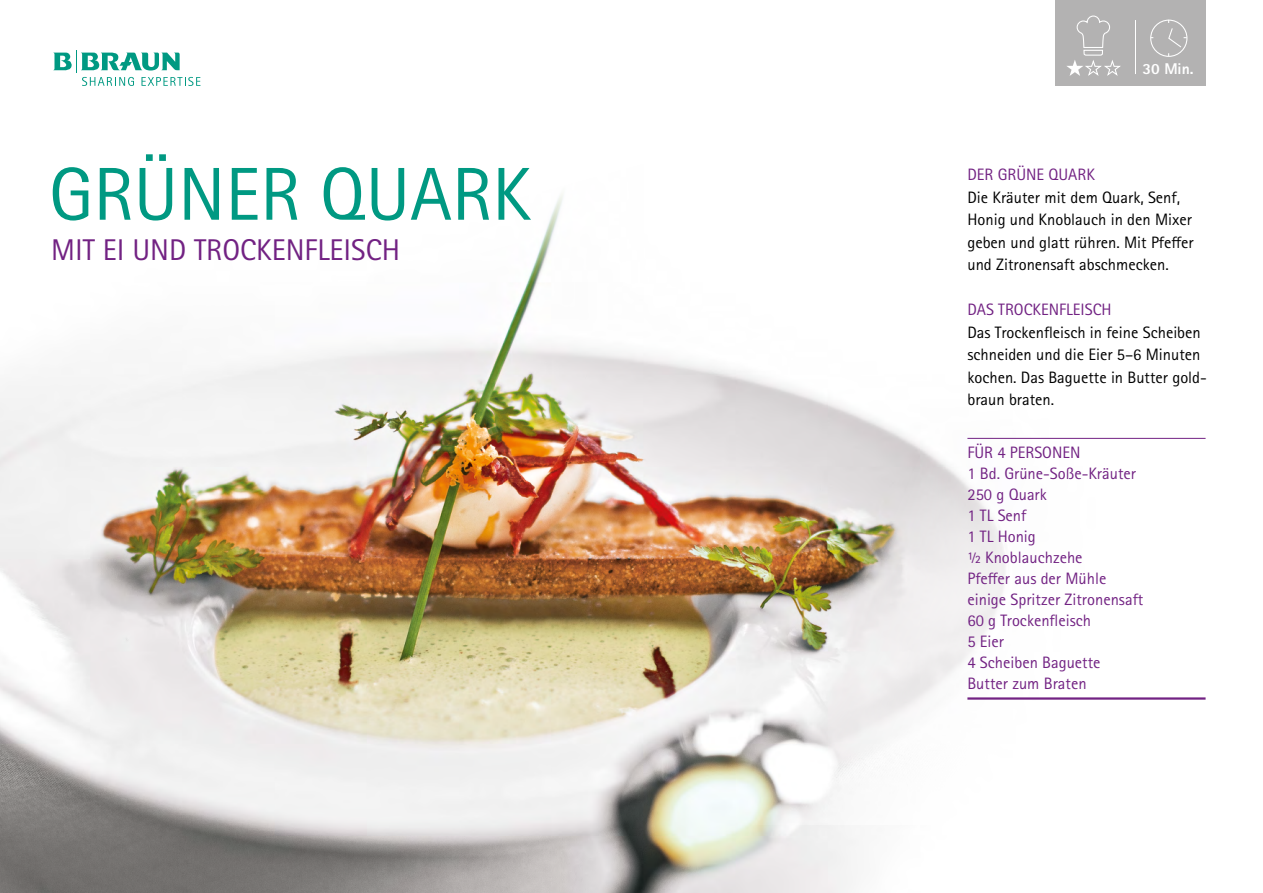
<style>
.page{position:relative;width:1263px;height:893px;background:#fff}
.page>*{position:absolute;margin:0;border:0;box-sizing:border-box;transform-origin:0 0}
.t1{font:75px "Rotis Sans Serif Pro";color:#009982}
.t2{font:30px "Rotis Sans Serif Pro";color:#722283}
.t3{font:16.5px/22.5px "Rotis Sans Serif Pro";color:#000}
.t4{font:16.5px/21px "Rotis Sans Serif Pro";color:#722283}
.t5{font:800 15.6px "Rotis Sans Serif Pro";color:#fff}
</style>
<div class="page">
<img style="left:0;top:320px;width:856px;height:573px">
<svg style="left:621px;top:320px;width:557px;height:505px"></svg>
<svg style="left:53px;top:50px;width:147px;height:36px"></svg>
<div style="left:1055px;top:0;width:150px;height:86px;background:#b3b2b2"></div>
<div style="left:1150px;top:20px;width:37px;height:37px;border:1px solid #fff;border-radius:50%"></div>
<svg style="left:1167px;top:20px;width:20px;height:36px"></svg>
<svg style="left:1067px;top:15px;width:54px;height:61px"></svg>
<hr style="left:1135px;top:20px;width:1px;height:54px;background:#fff">
<hr style="left:967px;top:438px;width:238px;height:1px;background:#722283">
<hr style="left:967px;top:697px;width:238px;height:3px;background:#722283">
<h1 class="t1" style="left:49px;top:150px;width:484px">GRÜNER QUARK</h1>
<h2 class="t2" style="left:51px;top:232px;width:350px">MIT EI UND TROCKENFLEISCH</h2>
<p class="t5" style="left:1142px;top:59px;width:53px">30 Min.</p>
<p class="t4" style="left:967px;top:164px;width:129px">DER GRÜNE QUARK</p>
<p class="t3" style="left:967px;top:186px;width:228px">Die Kräuter mit dem Quark, Senf,<br>Honig und Knoblauch in den Mixer geben und glatt rühren. Mit Pfeffer und Zitronensaft abschmecken.</p>
<p class="t4" style="left:967px;top:299px;width:146px">DAS TROCKENFLEISCH</p>
<p class="t3" style="left:967px;top:321px;width:241px">Das Trockenfleisch in feine Scheiben schneiden und die Eier 5–6 Minuten kochen. Das Baguette in Butter gold&shy;braun braten.</p>
<p class="t4" style="left:967px;top:442px;width:177px">FÜR 4 PERSONEN<br>1 Bd. Grüne-Soße-Kräuter<br>250 g Quark<br>1 TL Senf<br>1 TL Honig<br>½ Knoblauchzehe<br>Pfeffer aus der Mühle einige Spritzer Zitronensaft<br>60 g Trockenfleisch<br>5 Eier<br>4 Scheiben Baguette<br>Butter zum Braten</p>
</div>
